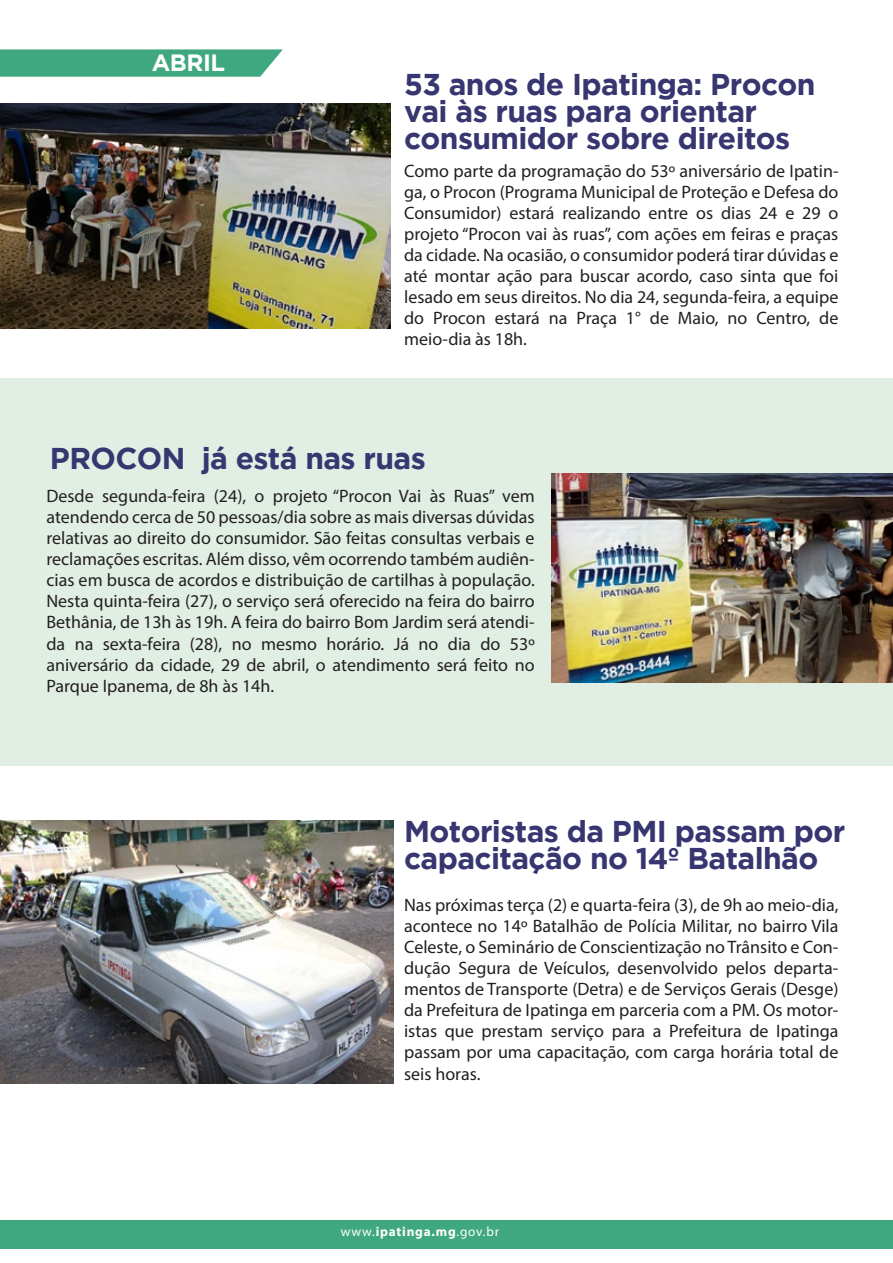
<style>
.page{position:relative;width:893px;height:1263px;background:#fff}
.page>*{position:absolute;margin:0;border:0;box-sizing:border-box;transform-origin:0 0}
.t1{font:700 30px/27px "Gotham";letter-spacing:-.02em;color:#373670}
.t2{font:700 23.55px "Gotham";letter-spacing:-.02em;color:#fff}
.t3{font:18px/21px "Myriad Pro";color:#231f20;text-align:justify}
.t4{font:13.2px "Myriad Pro";letter-spacing:.06em;color:#fff}
.s1{font-weight:700}
</style>
<div class="page">
<div style="left:0;top:1220px;width:893px;height:29px;background:#40a880"></div>
<svg style="left:0;top:49px;width:283px;height:28px;background:#4cad88"></svg>
<div style="left:0;top:378px;width:893px;height:387px;background:#e0eee4"></div>
<img style="left:0;top:821px;width:394px;height:262px">
<img style="left:552px;top:474px;width:341px;height:208px">
<img style="left:0;top:104px;width:391px;height:224px">
<h2 class="t2" style="left:152px;top:49px;width:75px">ABRIL</h2>
<h1 class="t1" style="left:404px;top:70px;width:413px">53 anos de Ipatinga: Procon vai às ruas para orientar consumidor sobre direitos</h1>
<p class="t3" style="left:404px;top:160px;width:436px">Como parte da programação do 53º aniversário de Ipatin&shy;ga, o Procon (Programa Municipal de Proteção e Defesa do Consumidor) estará realizando entre os dias 24 e 29 o projeto “Procon vai às ruas”, com ações em feiras e praças da cidade. Na ocasião, o consumidor poderá tirar dúvidas e até montar ação para buscar acordo, caso sinta que foi lesado em seus direitos. No dia 24, segunda-feira, a equipe do Procon estará na Praça 1° de Maio, no Centro, de meio-dia às 18h.</p>
<h1 class="t1" style="left:50px;top:444px;width:377px">PROCON já está nas ruas</h1>
<p class="t3" style="left:46px;top:485px;width:490px">Desde segunda-feira (24), o projeto “Procon Vai às Ruas” vem atendendo cerca de 50 pessoas/dia sobre as mais diversas dúvidas relativas ao direito do consumidor. São feitas consultas verbais e reclamações escritas. Além disso, vêm ocorrendo também audiên&shy;cias em busca de acordos e distribuição de cartilhas à população.<br>Nesta quinta-feira (27), o serviço será oferecido na feira do bairro Bethânia, de 13h às 19h. A feira do bairro Bom Jardim será atendi&shy;da na sexta-feira (28), no mesmo horário. Já no dia do 53º aniversário da cidade, 29 de abril, o atendimento será feito no Parque Ipanema, de 8h às 14h.</p>
<h1 class="t1" style="left:404px;top:817px;width:443px">Motoristas da PMI passam por capacitação no 14º Batalhão</h1>
<p class="t3" style="left:404px;top:894px;width:436px">Nas próximas terça (2) e quarta-feira (3), de 9h ao meio-dia, acontece no 14º Batalhão de Polícia Militar, no bairro Vila Celeste, o Seminário de Conscientização no Trânsito e Con&shy;dução Segura de Veículos, desenvolvido pelos departa&shy;mentos de Transporte (Detra) e de Serviços Gerais (Desge) da Prefeitura de Ipatinga em parceria com a PM. Os motor&shy;istas que prestam serviço para a Prefeitura de Ipatinga passam por uma capacitação, com carga horária total de seis horas.</p>
<p class="t4" style="left:341px;top:1224px;width:160px">www.<span class="s1">ipatinga.mg</span>.gov.br</p>
</div>
